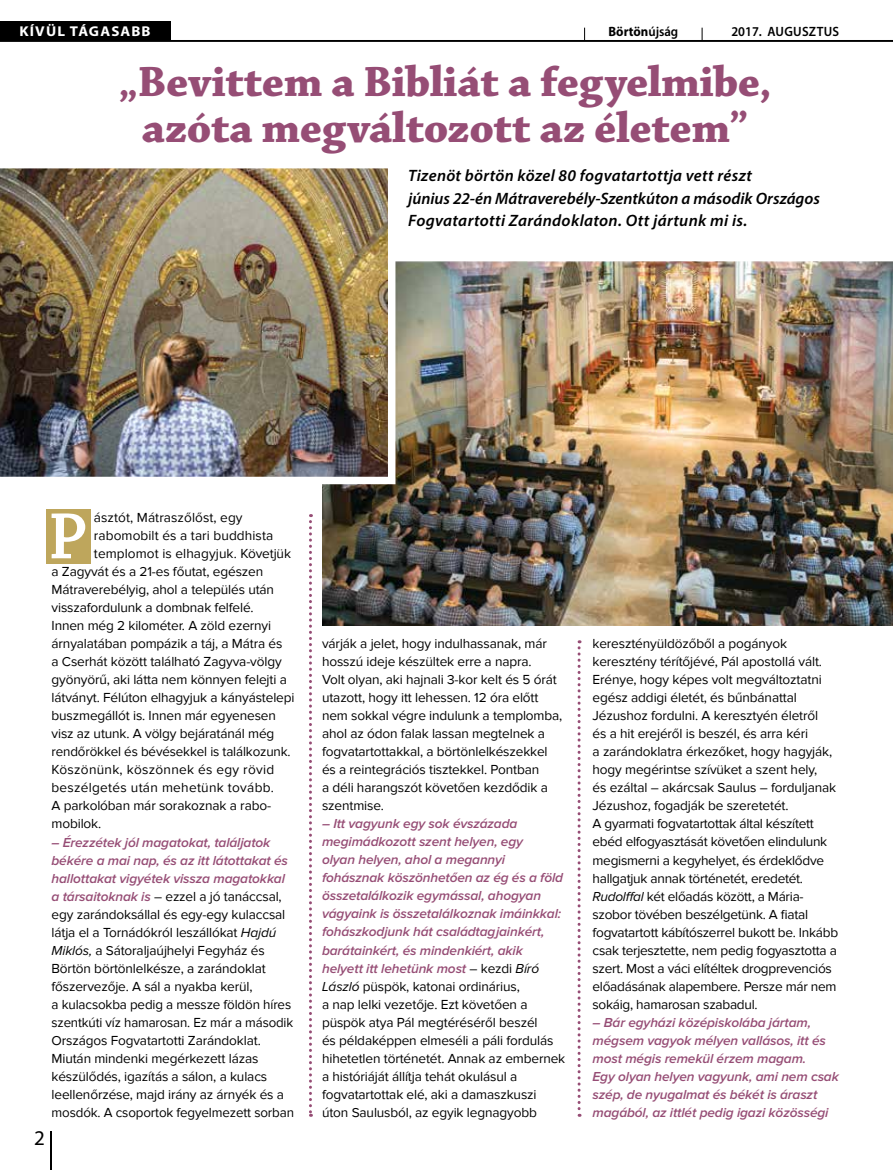
<style>
.page{position:relative;width:893px;height:1170px;background:#fff}
.page>*{position:absolute;margin:0;border:0;box-sizing:border-box;transform-origin:0 0}
.t1{font:600 68.85px "Chaparral Pro";color:#fff}
.t2{font:45px/46.5px "Chaparral Pro Bold Subh";color:#964d75;text-align:center}
.t3{font:21px "Myriad Pro";color:#000}
.t4{font:italic 600 16.5px/22.5px "Myriad Pro";letter-spacing:.01em;color:#000}
.t5{font:700 14.25px "Myriad Pro";letter-spacing:.075em;color:#fff;scale:1.05 1}
.t6{font:13.5px/18px "Proxima Nova";letter-spacing:-.01em;color:#000}
.t7{font:italic 600 13.5px/18px "Proxima Nova";letter-spacing:-.01em;color:#964d75}
.t8{font:13.5px "Proxima Nova";letter-spacing:.02em;color:#000}
.t9{font:600 13.5px "Myriad Pro";letter-spacing:.015em;color:#000;scale:.95 1}
.t10{font:700 13.5px "Myriad Pro";color:#000;scale:.95 1}
.s1{font-weight:600}
.s2{font-weight:600;font-style:italic;color:#964d75}
.s3{font-style:italic}
.s4{font-weight:400;font-style:normal;color:#000}
.s5{font-weight:400;color:#000}
</style>
<div class="page">
<div style="left:46px;top:509px;width:45px;height:54px;background:#bea65c"></div>
<hr style="left:0;top:41px;width:893px;height:1px;background:#000">
<div style="left:0;top:21px;width:170px;height:19px;background:#000"></div>
<hr style="left:0;top:40px;width:893px;height:1px;background:#000">
<hr style="left:892px;top:980px;width:1px;height:140px;background:#c0c2c4">
<hr style="left:50px;top:1131px;width:2px;height:38px;background:#000">
<svg style="left:309px;top:514px;width:3px;height:602px"></svg>
<svg style="left:578px;top:640px;width:3px;height:476px"></svg>
<img style="left:322px;top:261px;width:571px;height:364px">
<svg style="left:702px;top:28px;width:1px;height:12px"></svg>
<svg style="left:584px;top:28px;width:1px;height:12px"></svg>
<img style="left:0;top:168px;width:395px;height:316px">
<p class="t5" style="left:19px;top:22px;width:126px">KÍVÜL TÁGASABB</p>
<p class="t10" style="left:608px;top:22px;width:75px">BÖRTÖN<span class="s1">ÚJSÁG</span></p>
<p class="t9" style="left:731px;top:23px;width:115px">2017. AUGUSZTUS</p>
<h2 class="t2" style="left:119px;top:60px;width:654px">„Bevittem a Bibliát a fegyelmibe, azóta megváltozott az életem”</h2>
<p class="t4" style="left:408px;top:164px;width:413px">Tizenöt börtön közel 80 fogvatartottja vett részt<br>június 22-én Mátraverebély-Szentkúton a második Országos<br>Fogvatartotti Zarándoklaton. Ott jártunk mi is.</p>
<h1 class="t1" style="left:48px;top:497px;width:41px">P</h1>
<p class="t6" style="left:94px;top:509px;width:150px">ásztót, Mátraszőlőst, egy</p>
<p class="t6" style="left:94px;top:527px;width:181px">rabomobilt és a tari buddhista</p>
<p class="t6" style="left:94px;top:545px;width:199px">templomot is elhagyjuk. Követjük</p>
<p class="t6" style="left:52px;top:563px;width:213px">a Zagyvát és a 21-es főutat, egészen</p>
<p class="t6" style="left:52px;top:581px;width:224px">Mátraverebélyig, ahol a település után</p>
<p class="t6" style="left:52px;top:599px;width:204px">visszafordulunk a dombnak felfelé.</p>
<p class="t6" style="left:52px;top:617px;width:221px">Innen még 2 kilométer. A zöld ezernyi</p>
<p class="t6" style="left:52px;top:635px;width:232px">árnyalatában pompázik a táj, a Mátra és</p>
<p class="t6" style="left:52px;top:653px;width:232px">a Cserhát között található Zagyva-völgy</p>
<p class="t6" style="left:52px;top:671px;width:237px">gyönyörű, aki látta nem könnyen felejti a</p>
<p class="t6" style="left:52px;top:689px;width:244px">látványt. Félúton elhagyjuk a kányástelepi</p>
<p class="t6" style="left:52px;top:707px;width:226px">buszmegállót is. Innen már egyenesen</p>
<p class="t6" style="left:52px;top:725px;width:224px">visz az utunk. A völgy bejáratánál még</p>
<p class="t6" style="left:52px;top:743px;width:241px">rendőrökkel és bévésekkel is találkozunk.</p>
<p class="t8" style="left:52px;top:762px;width:224px">Köszönünk, köszönnek és egy rövid</p>
<p class="t8" style="left:52px;top:780px;width:224px">beszélgetés után mehetünk tovább.</p>
<p class="t6" style="left:52px;top:797px;width:218px">A parkolóban már sorakoznak a rabo---</p>
<p class="t6" style="left:52px;top:815px;width:51px">mobilok.</p>
<p class="t6" style="left:52px;top:833px;width:244px"><span class="s2">– Érezzétek jól magatokat, találjatok békére a mai nap, és az itt látottakat és hallottakat vigyétek vissza magatokkal a társaitoknak is</span> – ezzel a jó tanáccsal, egy zarándoksállal és egy-egy kulaccsal látja el a Tornádókról leszállókat <span class="s3">Hajdú Miklós,</span> a Sátoraljaújhelyi Fegyház és Börtön börtönlelkésze, a zarándoklat főszervezője. A sál a nyakba kerül,<br>a kulacsokba pedig a messze földön híres szentkúti víz hamarosan. Ez már a második Országos Fogvatartotti Zarándoklat.<br>Miután mindenki megérkezett lázas készülődés, igazítás a sálon, a kulacs leellenőrzése, majd irány az árnyék és a mosdók. A csoportok fegyelmezett sorban</p>
<h3 class="t3" style="left:34px;top:1125px;width:12px">2</h3>
<p class="t6" style="left:322px;top:635px;width:242px">várják a jelet, hogy indulhassanak, már hosszú ideje készültek erre a napra.<br>Volt olyan, aki hajnali 3-kor kelt és 5 órát utazott, hogy itt lehessen. 12 óra előtt nem sokkal végre indulunk a templomba, ahol az ódon falak lassan megtelnek a fogvatartottakkal, a börtönlelkészekkel és a reintegrációs tisztekkel. Pontban<br>a déli harangszót követően kezdődik a szentmise.</p>
<p class="t7" style="left:322px;top:815px;width:245px">– Itt vagyunk egy sok évszázada megimádkozott szent helyen, egy<br>olyan helyen, ahol a megannyi fohásznak köszönhetően az ég és a föld összetalálkozik egymással, ahogyan vágyaink is összetalálkoznak imáinkkal: fohászkodjunk hát családtagjainkért, barátainkért, és mindenkiért, akik helyett itt lehetünk most <span class="s4">– kezdi</span> <span class="s5">Bíró László</span> <span class="s4">püspök, katonai ordinárius,<br>a nap lelki vezetője. Ezt követően a püspök atya Pál megtéréséről beszél<br>és példaképpen elmeséli a páli fordulás hihetetlen történetét. Annak az embernek a históriáját állítja tehát okulásul a fogvatartottak elé, aki a damaszkuszi úton Saulusból, az egyik legnagyobb</span></p>
<p class="t6" style="left:593px;top:635px;width:247px">keresztényüldözőből a pogányok keresztény térítőjévé, Pál apostollá vált.<br>Erénye, hogy képes volt megváltoztatni egész addigi életét, és bűnbánattal Jézushoz fordulni. A keresztyén életről<br>és a hit erejéről is beszél, és arra kéri<br>a zarándoklatra érkezőket, hogy hagyják, hogy megérintse szívüket a szent hely,<br>és ezáltal – akárcsak Saulus – forduljanak Jézushoz, fogadják be szeretetét.<br>A gyarmati fogvatartottak által készített ebéd elfogyasztását követően elindulunk megismerni a kegyhelyet, és érdeklődve hallgatjuk annak történetét, eredetét.<br><span class="s3">Rudolffal</span> két előadás között, a Mária&shy;szobor tövében beszélgetünk. A fiatal fogvatartott kábítószerrel bukott be. Inkább csak terjesztette, nem pedig fogyasztotta a szert. Most a váci elítéltek drogprevenciós előadásának alapembere. Persze már nem sokáig, hamarosan szabadul.</p>
<p class="t7" style="left:593px;top:1013px;width:248px">– Bár egyházi középiskolába jártam, mégsem vagyok mélyen vallásos, itt és most mégis remekül érzem magam.<br>Egy olyan helyen vagyunk, ami nem csak szép, de nyugalmat és békét is áraszt magából, az ittlét pedig igazi közösségi</p>
</div>
